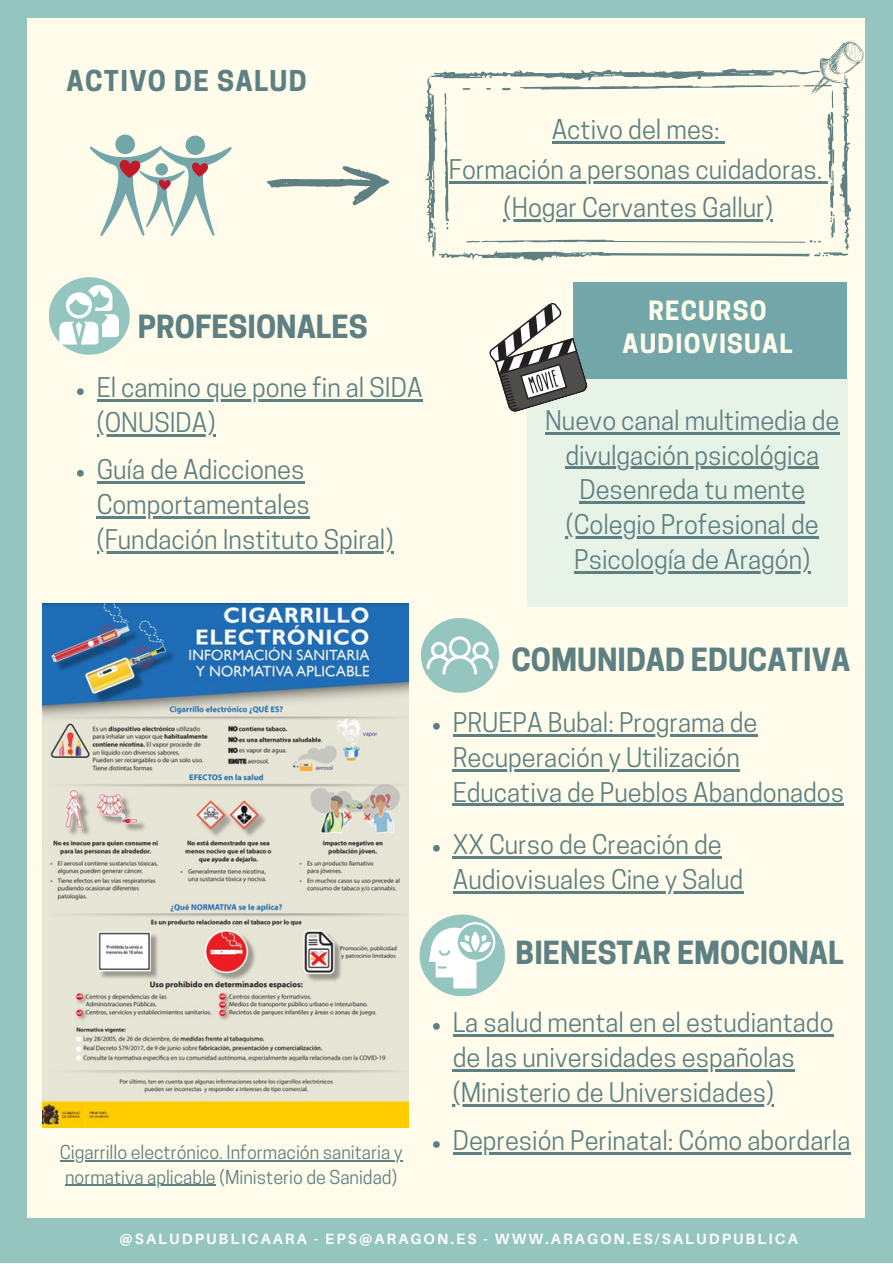
<style>
.page{position:relative;width:893px;height:1264px;background:#fff}
.page>*{position:absolute;margin:0;border:0;box-sizing:border-box;transform-origin:0 0}
.t1{font:700 30px "Cooper Hewitt";color:#5e8082}
.t2{font:700 29.85px "Cooper Hewitt";color:#5e8082}
.t3{font:700 27px "Cooper Hewitt";letter-spacing:.05em;color:#5e8082}
.t4{font:25.5px/34.8px "Cooper Hewitt";color:#5e8082}
.t5{font:700 24.9px/33px "Cooper Hewitt";letter-spacing:.05em;color:#fffceb;text-align:center}
.t6{font:18px/24.8px "Cooper Hewitt";color:#5e8082}
.t7{font:700 14.85px "Aileron";letter-spacing:.14em;color:#fff}
</style>
<div class="page">
<div style="left:0;top:0;width:892px;height:1262px;background:#94c5be"></div>
<div style="left:28px;top:18px;width:836px;height:1199px;background:#fffceb"></div>
<div style="left:115px;top:134px;width:20px;height:20px;background:#72a6a9;border-radius:50%"></div>
<div style="left:185px;top:135px;width:20px;height:20px;background:#72a6a9;border-radius:50%"></div>
<svg style="left:90px;top:146px;width:142px;height:90px"></svg>
<svg style="left:266px;top:166px;width:123px;height:39px"></svg>
<div style="left:49px;top:277px;width:81px;height:78px;background:#94c5be;border-radius:50%"></div>
<svg style="left:59px;top:285px;width:60px;height:59px"></svg>
<div style="left:527px;top:373px;width:320px;height:233px;background:#e8f3e7"></div>
<div style="left:572px;top:283px;width:274px;height:95px;background:#72a6a9"></div>
<svg style="left:489px;top:301px;width:100px;height:111px"></svg>
<div style="left:421px;top:618px;width:78px;height:74px;background:#94c5be;border-radius:50%"></div>
<svg style="left:426px;top:636px;width:67px;height:38px"></svg>
<div style="left:419px;top:914px;width:86px;height:82px;background:#94c5be;border-radius:50%"></div>
<svg style="left:429px;top:922px;width:66px;height:66px"></svg>
<img style="left:42px;top:603px;width:367px;height:524px">
<svg style="left:424px;top:38px;width:441px;height:223px"></svg>
<hr style="left:503px;top:220px;width:269px;height:2px;background:#5e8082">
<svg style="left:433px;top:723px;width:7px;height:6px"></svg>
<hr style="left:452px;top:734px;width:305px;height:2px;background:#5e8082">
<hr style="left:452px;top:769px;width:288px;height:2px;background:#5e8082">
<hr style="left:452px;top:803px;width:392px;height:3px;background:#5e8082">
<svg style="left:77px;top:388px;width:7px;height:7px"></svg>
<hr style="left:97px;top:399px;width:325px;height:3px;background:#5e8082">
<hr style="left:97px;top:434px;width:118px;height:2px;background:#5e8082">
<hr style="left:60px;top:1159px;width:342px;height:2px;background:#5e8082">
<hr style="left:65px;top:1184px;width:151px;height:1px;background:#5e8082">
<hr style="left:545px;top:432px;width:294px;height:2px;background:#5e8082">
<hr style="left:565px;top:467px;width:254px;height:2px;background:#5e8082">
<hr style="left:579px;top:501px;width:226px;height:3px;background:#5e8082">
<hr style="left:565px;top:536px;width:253px;height:2px;background:#5e8082">
<hr style="left:574px;top:571px;width:236px;height:2px;background:#5e8082">
<svg style="left:77px;top:470px;width:7px;height:6px"></svg>
<hr style="left:97px;top:481px;width:207px;height:2px;background:#5e8082">
<hr style="left:97px;top:516px;width:213px;height:2px;background:#5e8082">
<hr style="left:97px;top:551px;width:296px;height:2px;background:#5e8082">
<svg style="left:433px;top:844px;width:7px;height:7px"></svg>
<hr style="left:452px;top:856px;width:269px;height:2px;background:#5e8082">
<hr style="left:452px;top:891px;width:291px;height:2px;background:#5e8082">
<svg style="left:433px;top:1023px;width:7px;height:6px"></svg>
<hr style="left:452px;top:1034px;width:381px;height:2px;background:#5e8082">
<hr style="left:452px;top:1069px;width:342px;height:2px;background:#5e8082">
<hr style="left:452px;top:1103px;width:322px;height:3px;background:#5e8082">
<svg style="left:433px;top:1141px;width:7px;height:6px"></svg>
<hr style="left:452px;top:1152px;width:398px;height:2px;background:#5e8082">
<p class="t3" style="left:66px;top:71px;width:242px">ACTIVO DE SALUD</p>
<p class="t4" style="left:551px;top:115px;width:169px">Activo del mes:</p>
<p class="t4" style="left:449px;top:155px;width:375px">Formación a personas cuidadoras.</p>
<p class="t4" style="left:503px;top:194px;width:271px">(Hogar Cervantes Gallur)</p>
<p class="t1" style="left:138px;top:315px;width:231px">PROFESIONALES</p>
<p class="t4" style="left:97px;top:373px;width:327px">El camino que pone fin al SIDA (ONUSIDA)</p>
<p class="t4" style="left:97px;top:455px;width:298px">Guía de Adicciones<br>Comportamentales (Fundación Instituto Spiral)</p>
<p class="t6" style="left:60px;top:1141px;width:344px">Cigarrillo electrónico. Información sanitaria y normativa aplicable (Ministerio de Sanidad)</p>
<p class="t5" style="left:622px;top:297px;width:171px">RECURSO<br>AUDIOVISUAL</p>
<p class="t4" style="left:545px;top:406px;width:295px;text-align:center">Nuevo canal multimedia de divulgación psicológica<br>Desenreda tu mente (Colegio Profesional de<br>Psicología de Aragón)</p>
<p class="t1" style="left:511px;top:648px;width:340px">COMUNIDAD EDUCATIVA</p>
<p class="t4" style="left:452px;top:708px;width:393px">PRUEPA Bubal: Programa de<br>Recuperación y Utilización<br>Educativa de Pueblos Abandonados</p>
<p class="t4" style="left:452px;top:830px;width:292px">XX Curso de Creación de<br>Audiovisuales Cine y Salud</p>
<p class="t2" style="left:515px;top:941px;width:329px">BIENESTAR EMOCIONAL</p>
<p class="t4" style="left:452px;top:1008px;width:382px">La salud mental en el estudiantado de las universidades españolas (Ministerio de Universidades)</p>
<p class="t4" style="left:452px;top:1126px;width:399px">Depresión Perinatal: Cómo abordarla</p>
<p class="t7" style="left:119px;top:1229px;width:679px">@SALUDPUBLICAARA - EPS@ARAGON.ES - WWW.ARAGON.ES/SALUDPUBLICA</p>
</div>
